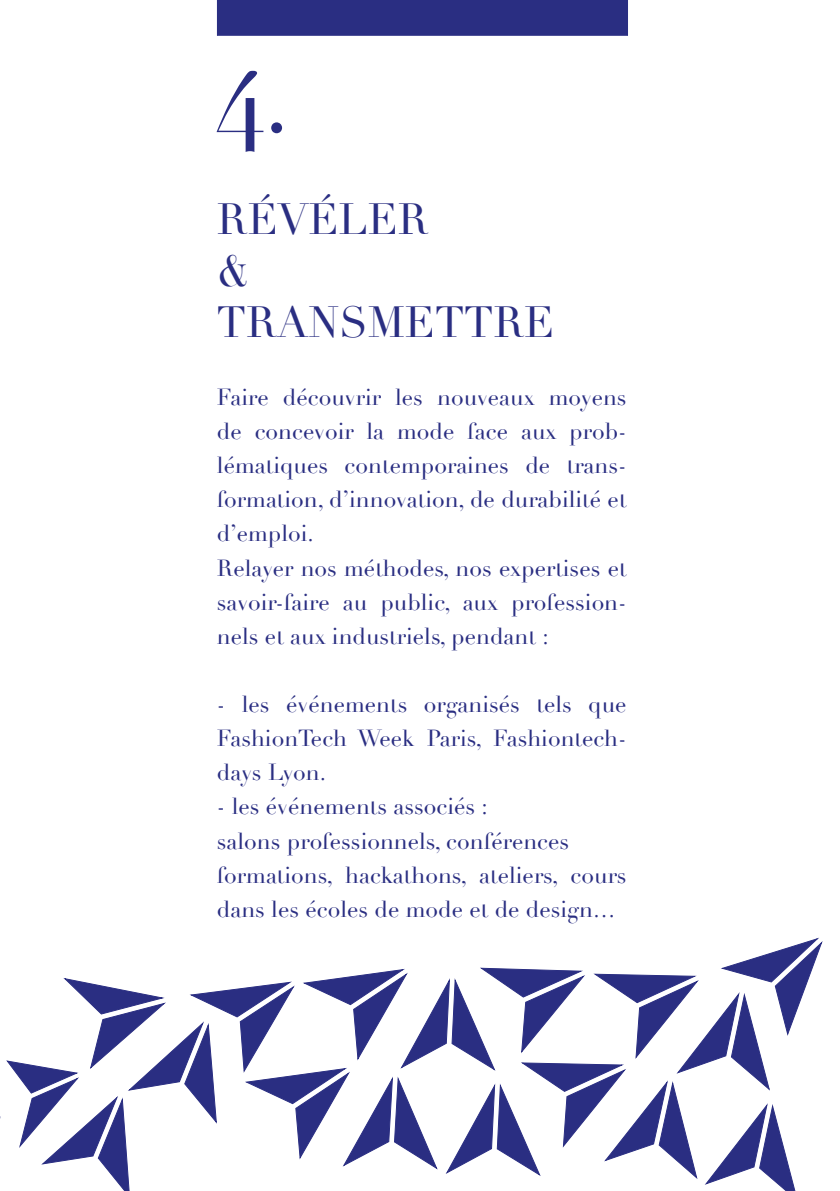
<style>
.page{position:relative;width:840px;height:1191px;background:#fff}
.page>*{position:absolute;margin:0;border:0;box-sizing:border-box;transform-origin:0 0}
.t1{font:102.4px "Didot";color:#2a2e82}
.t2{font:42.6px "Didot";color:#2a2e82}
.t3{font:22.8px/34.2px "Didot";color:#2a2e82;text-align:justify}
</style>
<div class="page">
<div style="left:217px;top:0;width:410px;height:35px;background:#2a2e82"></div>
<div style="left:217px;top:0;width:410px;height:36px;border:1px solid #2a2e82"></div>
<svg style="left:0;top:937px;width:822px;height:254px"></svg>
<p class="t1" style="left:217px;top:35px;width:75px">4.</p>
<p class="t2" style="left:217px;top:194px;width:213px">RÉVÉLER</p>
<p class="t2" style="left:217px;top:245px;width:35px">&amp;</p>
<p class="t2" style="left:217px;top:296px;width:338px">TRANSMETTRE</p>
<p class="t3" style="left:217px;top:380px;width:411px">Faire découvrir les nouveaux moyens de concevoir la mode face aux prob&shy;lématiques contemporaines de trans&shy;formation, d’innovation, de durabilité et</p>
<p class="t3" style="left:217px;top:517px;width:98px">d’emploi.</p>
<p class="t3" style="left:217px;top:551px;width:411px">Relayer nos méthodes, nos expertises et savoir-faire au public, aux profession&shy;nels et aux industriels, pendant :</p>
<p class="t3" style="left:217px;top:687px;width:411px">- les événements organisés tels que FashionTech Week Paris, Fashiontech&shy;days Lyon.</p>
<p class="t3" style="left:217px;top:790px;width:272px">- les événements associés :</p>
<p class="t3" style="left:217px;top:824px;width:353px">salons professionnels, conférences</p>
<p class="t3" style="left:217px;top:858px;width:411px">formations, hackathons, ateliers, cours dans les écoles de mode et de design…</p>
</div>
